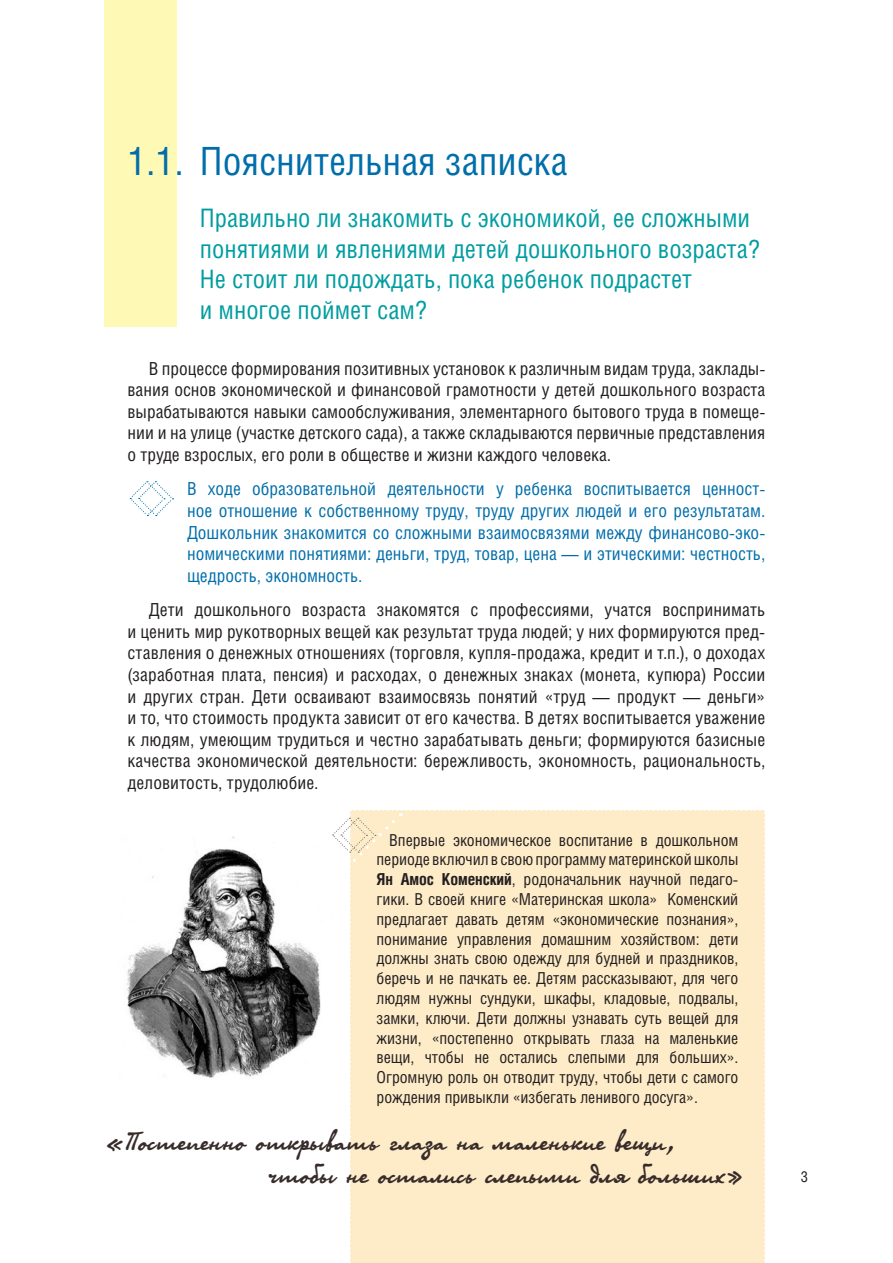
<style>
.page{position:relative;width:893px;height:1263px;background:#fff}
.page>*{position:absolute;margin:0;border:0;box-sizing:border-box;transform-origin:0 0}
.t1{font:39px "Helios Cond";color:#006eab}
.t2{font:28.5px/33px "Olga C";letter-spacing:.005em;color:#372c2a}
.t3{font:25.5px/30.6px "Helios Cond";color:#009da0}
.t4{font:18px/21.6px "Helios Cond";color:#231f20;text-align:justify}
.t5{font:18px/21.6px "Helios Cond";color:#006eab;text-align:justify}
.t6{font:16.5px/19.8px "Helios Cond";letter-spacing:-.005em;color:#231f20;text-align:justify}
.t7{font:15px "Helios Cond";color:#231f20}
.s1{font-weight:700}
</style>
<div class="page">
<div style="left:104px;top:0;width:72px;height:326px;background:#fff9b6"></div>
<svg style="left:129px;top:481px;width:45px;height:35px"></svg>
<img style="left:127px;top:836px;width:194px;height:242px">
<div style="left:332px;top:810px;width:433px;height:453px;background:#feecc8"></div>
<h1 class="t1" style="left:128px;top:137px;width:442px">1.1. Пояснительная записка</h1>
<h3 class="t3" style="left:200px;top:202px;width:562px">Правильно ли знакомить с экономикой, ее сложными понятиями и явлениями детей дошкольного возраста?<br>Не стоит ли подождать, пока ребенок подрастет<br>и многое поймет сам?</h3>
<p class="t4" style="left:127px;top:357px;width:639px;text-indent:21px">В процессе формирования позитивных установок к различным видам труда, заклады&shy;вания основ экономической и финансовой грамотности у детей дошкольного возраста вырабатываются навыки самообслуживания, элементарного бытового труда в помеще&shy;нии и на улице (участке детского сада), а также складываются первичные представления о труде взрослых, его роли в обществе и жизни каждого человека.</p>
<p class="t5" style="left:187px;top:478px;width:580px">В ходе образовательной деятельности у ребенка воспитывается ценност&shy;ное отношение к собственному труду, труду других людей и его результатам.<br>Дошкольник знакомится со сложными взаимосвязями между финансово-эко&shy;номическими понятиями: деньги, труд, товар, цена — и этическими: честность, щедрость, экономность.</p>
<p class="t4" style="left:127px;top:599px;width:639px;text-indent:21px">Дети дошкольного возраста знакомятся с профессиями, учатся воспринимать и ценить мир рукотворных вещей как результат труда людей; у них формируются пред&shy;ставления о денежных отношениях (торговля, купля-продажа, кредит и т.п.), о доходах (заработная плата, пенсия) и расходах, о денежных знаках (монета, купюра) России и других стран. Дети осваивают взаимосвязь понятий «труд — продукт — деньги» и то, что стоимость продукта зависит от его качества. В детях воспитывается уважение к людям, умеющим трудиться и честно зарабатывать деньги; формируются базисные качества экономической деятельности: бережливость, экономность, рациональность, деловитость, трудолюбие.</p>
<p class="t6" style="left:377px;top:829px;width:363px;text-indent:13px">Впервые экономическое воспитание в дошкольном периоде включил в своюпрограммуматеринскойшколы <span class="s1">Ян Амос Коменский</span>, родоначальник научной педаго&shy;гики. В своей книге «Материнская школа» Коменский предлагает давать детям «экономические познания», понимание управления домашним хозяйством: дети должны знать свою одежду для будней и праздников, беречь и не пачкать ее. Детям рассказывают, для чего людям нужны сундуки, шкафы, кладовые, подвалы, замки, ключи. Дети должны узнавать суть вещей для жизни, «постепенно открывать глаза на маленькие вещи, чтобы не остались слепыми для больших».<br>Огромную роль он отводит труду, чтобы дети с самого рождения привыкли «избегать ленивого досуга».</p>
<h2 class="t2" style="left:269px;top:1124px;width:476px;text-indent:-164px">«Постепенно открывать глаза на маленькие вещи, чтобы не остались слепыми для больших»</h2>
<p class="t7" style="left:801px;top:1167px;width:9px">3</p>
</div>
